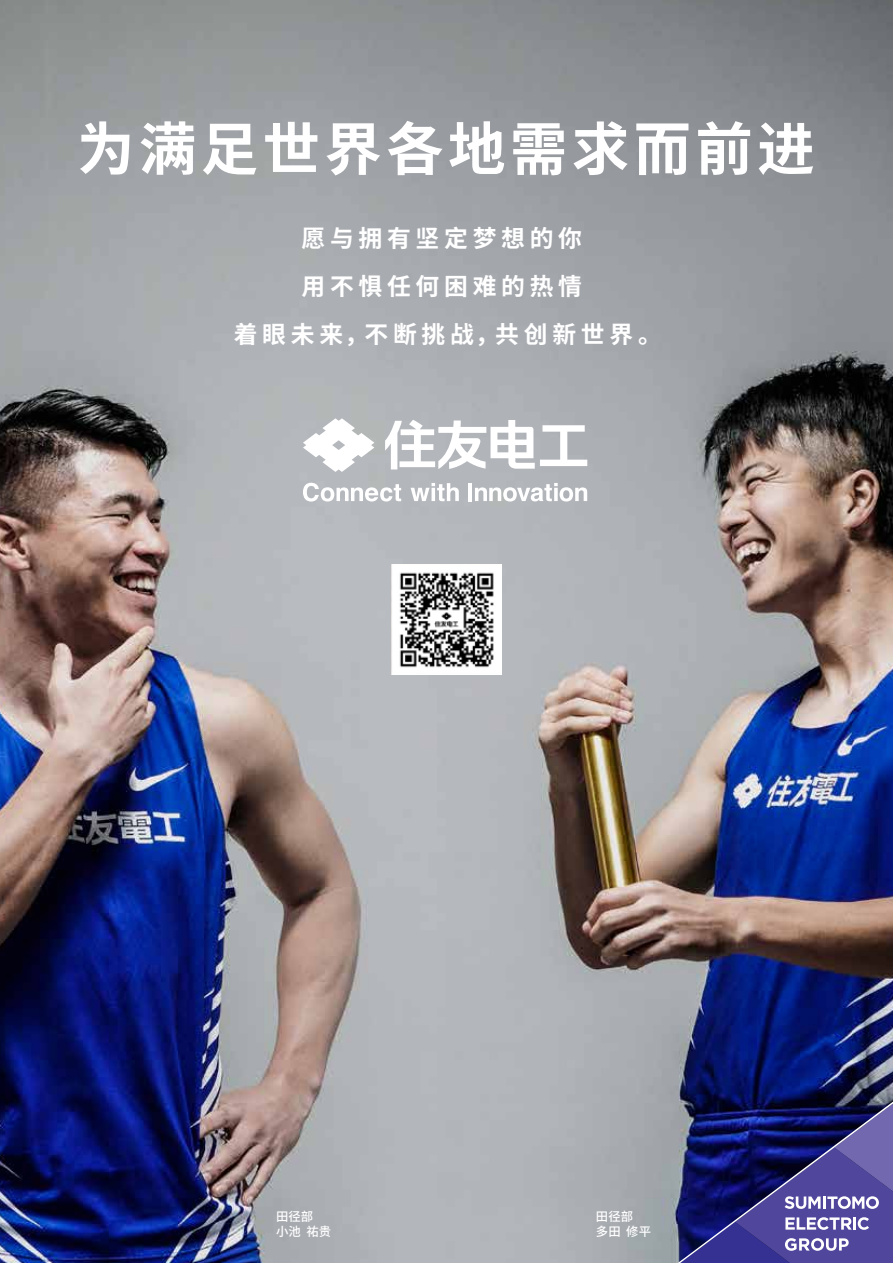
<style>
.page{position:relative;width:893px;height:1263px;background:#fff}
.page>*{position:absolute;margin:0;border:0;box-sizing:border-box;transform-origin:0 0}
.t1{font:700 57.45px "Noto Sans Hans";letter-spacing:.075em;color:#fff}
.t2{font:700 23.85px/48px "Noto Sans Hans";letter-spacing:.2em;color:#fff;text-align:center}
.t3{font:500 12.45px/14.9px "Noto Sans Hans";color:#fff}
</style>
<div class="page">
<img style="left:0;top:0;width:893px;height:1263px">
<svg style="left:659px;top:1090px;width:234px;height:173px;background:#404082"></svg>
<svg style="left:303px;top:483px;width:98px;height:19px"></svg>
<svg style="left:411px;top:483px;width:48px;height:18px"></svg>
<hr style="left:468px;top:483px;width:4px;height:18px;background:#fff">
<svg style="left:475px;top:483px;width:112px;height:18px"></svg>
<svg style="left:303px;top:418px;width:71px;height:54px"></svg>
<svg style="left:385px;top:420px;width:202px;height:49px"></svg>
<img style="left:391px;top:564px;width:111px;height:110px">
<h1 class="t1" style="left:77px;top:117px;width:739px">为满足世界各地需求而前进</h1>
<p class="t2" style="left:234px;top:215px;width:430px">愿与拥有坚定梦想的你<br>用不惧任何困难的热情<br>着眼未来，不断挑战，共创新世界。</p>
<p class="t3" style="left:276px;top:1209px;width:57px">田径部<br>小池 祐贵</p>
<p class="t3" style="left:596px;top:1209px;width:57px">田径部<br>多田 修平</p>
</div>
